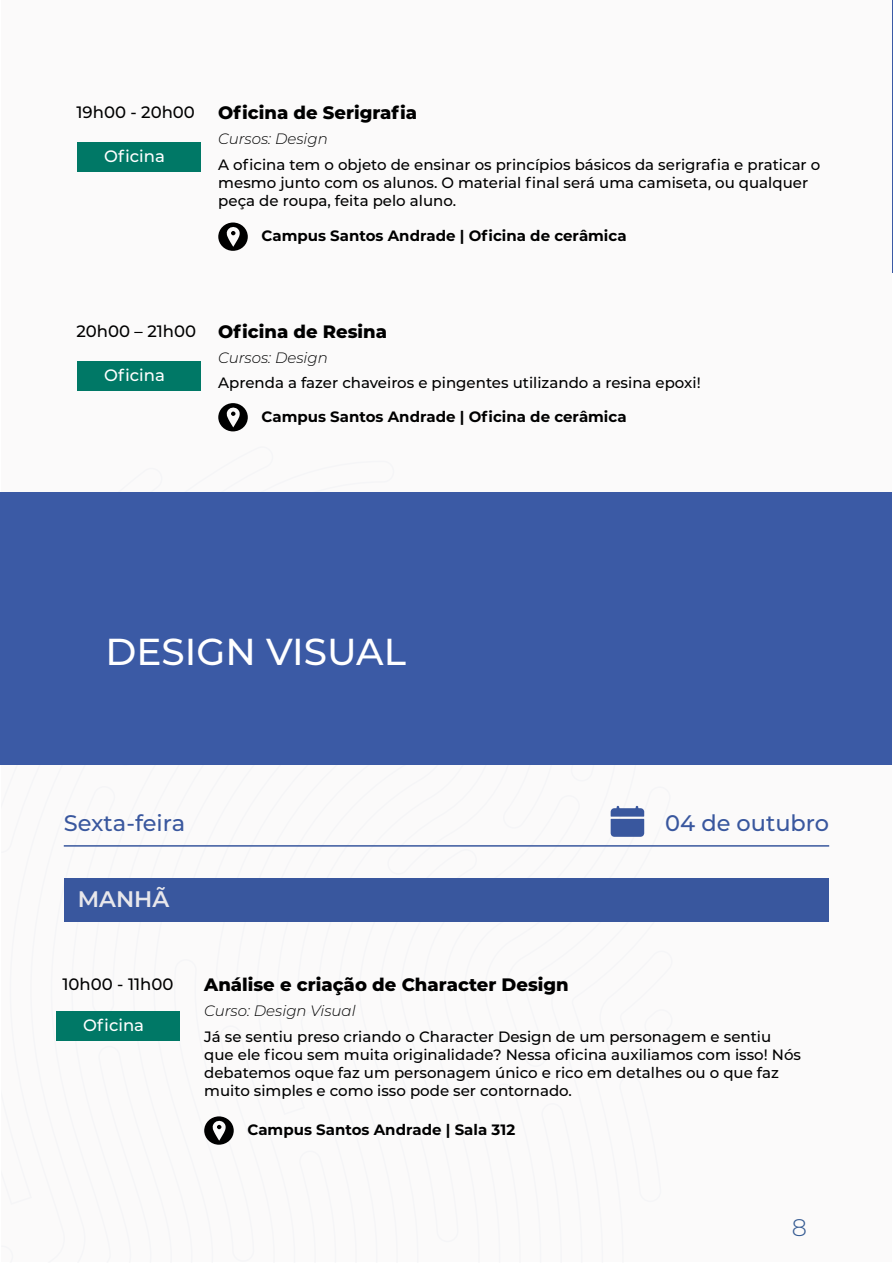
<style>
.page{position:relative;width:893px;height:1263px;background:#fff}
.page>*{position:absolute;margin:0;border:0;box-sizing:border-box;transform-origin:0 0}
.t1{font:500 37.5px "Montserrat";color:#fff}
.t2{font:300 24px "Montserrat";color:#345a92}
.t3{font:500 22.5px "Montserrat";color:#39579e}
.t4{font:600 22.5px "Montserrat";color:#e8e7eb}
.t5{font:800 18px "Montserrat";color:#000}
.t6{font:500 16.5px "Montserrat";color:#000}
.t7{font:500 16.5px "Montserrat";color:#fff}
.t8{font:500 15px/18px "Montserrat";color:#000}
.t9{font:700 15px "Montserrat";color:#000}
.t10{font:italic 300 15px "Montserrat";color:#000}
</style>
<div class="page">
<div style="left:1px;top:1px;width:891px;height:1261px;background:#f5f4f4"></div>
<hr style="left:892px;top:1px;width:1px;height:272px;background:#3b5aa5">
<div style="left:77px;top:142px;width:124px;height:30px;background:#007866"></div>
<svg style="left:218px;top:222px;width:30px;height:29px"></svg>
<div style="left:77px;top:361px;width:124px;height:29px;background:#007866"></div>
<svg style="left:218px;top:403px;width:30px;height:28px"></svg>
<div style="left:0;top:492px;width:892px;height:273px;background:#3b5aa5"></div>
<hr style="left:64px;top:845px;width:765px;height:2px;background:#39579e">
<svg style="left:611px;top:806px;width:33px;height:31px"></svg>
<div style="left:65px;top:878px;width:764px;height:44px;background:#39579e"></div>
<div style="left:56px;top:1011px;width:124px;height:30px;background:#007866"></div>
<p class="t6" style="left:77px;top:100px;width:120px">19h00 - 20h00</p>
<p class="t7" style="left:104px;top:145px;width:62px">Oficina</p>
<p class="t5" style="left:218px;top:100px;width:200px">Oficina de Serigrafia</p>
<p class="t10" style="left:218px;top:129px;width:111px">Cursos: Design</p>
<p class="t8" style="left:218px;top:155px;width:604px">A oficina tem o objeto de ensinar os princípios básicos da serigrafia e praticar o mesmo junto com os alunos. O material final será uma camiseta, ou qualquer peça de roupa, feita pelo aluno.</p>
<p class="t9" style="left:261px;top:225px;width:367px">Campus Santos Andrade | Oficina de cerâmica</p>
<p class="t6" style="left:77px;top:319px;width:121px">20h00 – 21h00</p>
<p class="t7" style="left:104px;top:364px;width:62px">Oficina</p>
<p class="t5" style="left:218px;top:318px;width:170px">Oficina de Resina</p>
<p class="t10" style="left:218px;top:347px;width:111px">Cursos: Design</p>
<p class="t8" style="left:218px;top:373px;width:484px">Aprenda a fazer chaveiros e pingentes utilizando a resina epoxi!</p>
<p class="t9" style="left:261px;top:405px;width:367px">Campus Santos Andrade | Oficina de cerâmica</p>
<h1 class="t1" style="left:106px;top:625px;width:302px">DESIGN VISUAL</h1>
<h3 class="t3" style="left:64px;top:807px;width:123px">Sexta-feira</h3>
<h3 class="t3" style="left:665px;top:807px;width:165px">04 de outubro</h3>
<h3 class="t4" style="left:78px;top:883px;width:93px">MANHÃ</h3>
<p class="t6" style="left:62px;top:972px;width:113px">10h00 - 11h00</p>
<p class="t7" style="left:83px;top:1014px;width:62px">Oficina</p>
<p class="t5" style="left:204px;top:972px;width:366px">Análise e criação de Character Design</p>
<p class="t10" style="left:204px;top:1000px;width:153px">Curso: Design Visual</p>
<p class="t8" style="left:204px;top:1027px;width:598px">Já se sentiu preso criando o Character Design de um personagem e sentiu que ele ficou sem muita originalidade? Nessa oficina auxiliamos com isso! Nós debatemos oque faz um personagem único e rico em detalhes ou o que faz muito simples e como isso pode ser contornado.</p>
<p class="t9" style="left:247px;top:1119px;width:269px">Campus Santos Andrade | Sala 312</p>
<h2 class="t2" style="left:792px;top:1211px;width:17px">8</h2>
</div>
